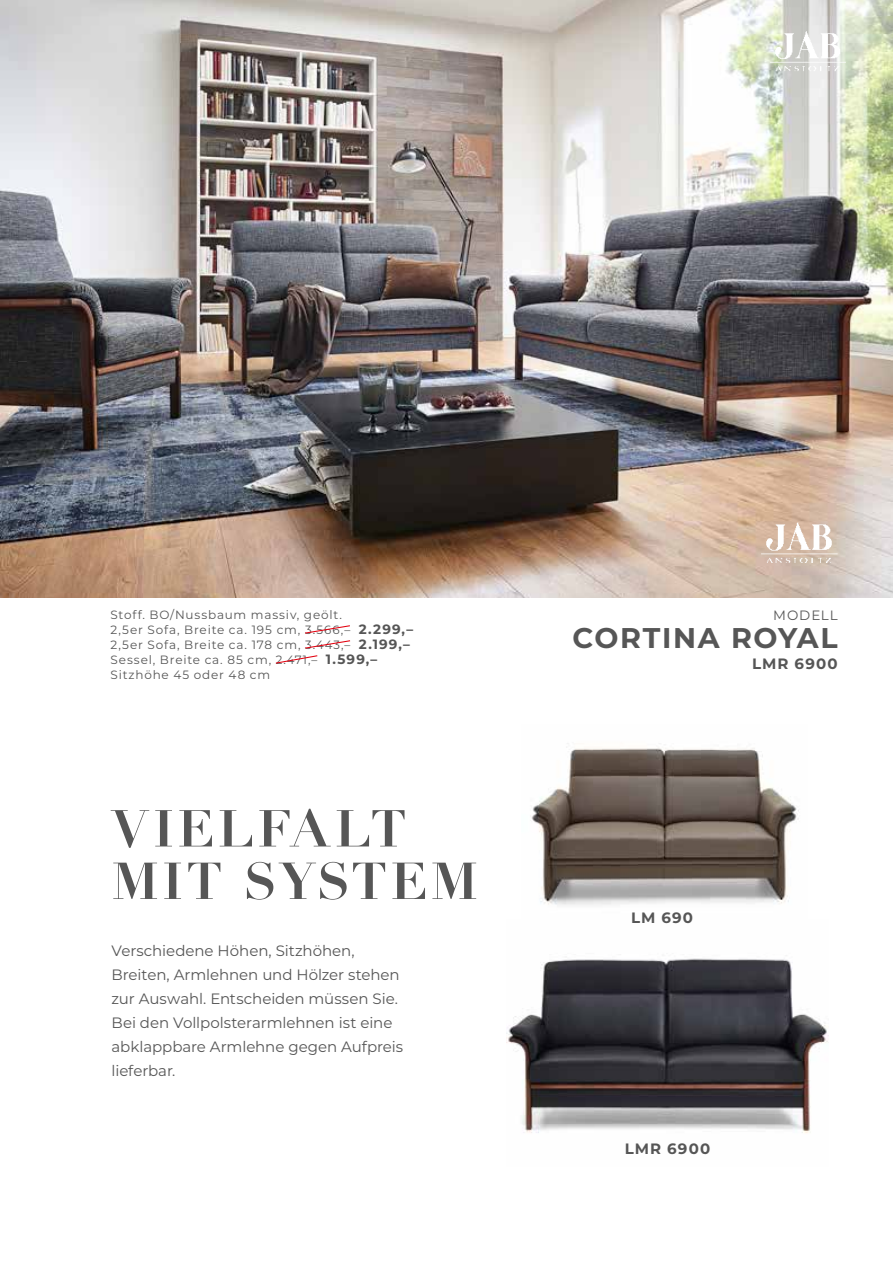
<style>
.page{position:relative;width:893px;height:1263px;background:#fff}
.page>*{position:absolute;margin:0;border:0;box-sizing:border-box;transform-origin:0 0}
.t1{font:700 51px/52.5px "Didot";letter-spacing:.065em;color:#565656}
.t2{font:700 28.5px "Montserrat";letter-spacing:.055em;color:#565656}
.t3{font:15px/24px "Montserrat";letter-spacing:-.005em;color:#565656}
.t4{font:700 15px "Montserrat";letter-spacing:.08em;color:#565656}
.t5{font:700 13.5px "Montserrat";letter-spacing:.085em;color:#565656}
.t6{font:13.5px "Montserrat";letter-spacing:.065em;color:#565656}
.t7{font:12px/15px "Montserrat";letter-spacing:.07em;color:#565656}
</style>
<div class="page">
<img style="left:0;top:0;width:893px;height:597px">
<img style="left:531px;top:743px;width:268px;height:162px">
<img style="left:506px;top:958px;width:323px;height:175px">
<svg style="left:275px;top:625px;width:76px;height:39px"></svg>
<img style="left:765px;top:24px;width:85px;height:55px">
<img style="left:757px;top:516px;width:83px;height:55px">
<p class="t7" style="left:111px;top:606px;width:241px">Stoff. BO/Nussbaum massiv, geölt.<br>2,5er Sofa, Breite ca. 195 cm, 3.566,–</p>
<p class="t5" style="left:359px;top:619px;width:56px">2.299,–</p>
<p class="t7" style="left:111px;top:636px;width:241px">2,5er Sofa, Breite ca. 178 cm, 3.443,–</p>
<p class="t5" style="left:359px;top:634px;width:52px">2.199,–</p>
<p class="t7" style="left:111px;top:651px;width:208px">Sessel, Breite ca. 85 cm, 2.471,–</p>
<p class="t5" style="left:326px;top:649px;width:53px">1.599,–</p>
<p class="t7" style="left:111px;top:666px;width:161px">Sitzhöhe 45 oder 48 cm</p>
<p class="t1" style="left:112px;top:803px;width:368px">VIELFALT<br>MIT SYSTEM</p>
<p class="t3" style="left:112px;top:938px;width:290px">Verschiedene Höhen, Sitzhöhen,<br>Breiten, Armlehnen und Hölzer stehen zur Auswahl. Entscheiden müssen Sie.</p>
<p class="t3" style="left:112px;top:1010px;width:293px">Bei den Vollpolsterarmlehnen ist eine abklappbare Armlehne gegen Aufpreis lieferbar.</p>
<p class="t6" style="left:773px;top:606px;width:66px">MODELL</p>
<p class="t2" style="left:572px;top:617px;width:267px">CORTINA ROYAL</p>
<p class="t4" style="left:752px;top:653px;width:87px">LMR 6900</p>
<p class="t4" style="left:631px;top:906px;width:64px">LM 690</p>
<p class="t4" style="left:625px;top:1138px;width:87px">LMR 6900</p>
</div>
